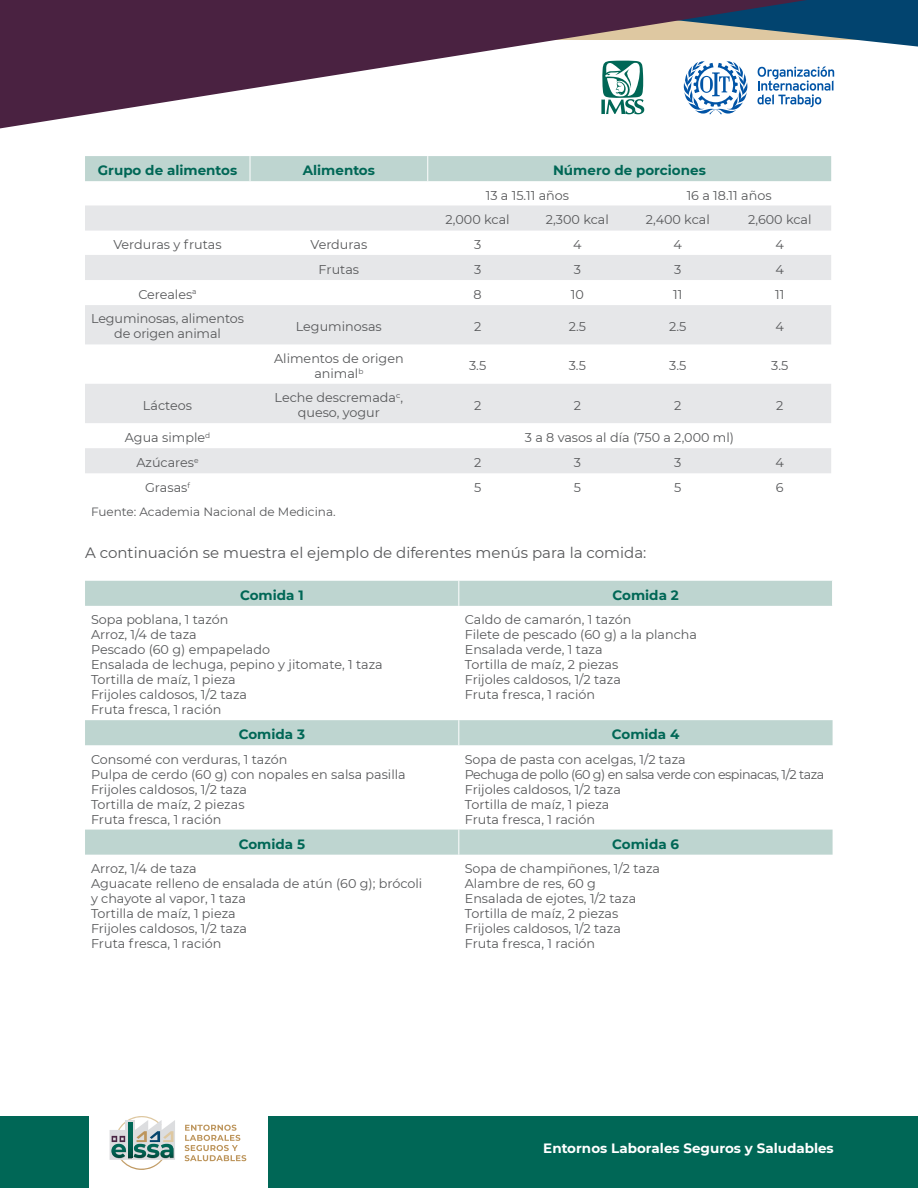
<style>
.page{position:relative;width:918px;height:1188px;background:#fff}
.page>*{position:absolute;margin:0;border:0;box-sizing:border-box;transform-origin:0 0}
.t1{font:15px "Montserrat";color:#57585a}
.t2{font:700 13.5px "Montserrat";color:#006756}
.t3{font:700 13.5px "Montserrat";color:#fff}
.t4{font:12.75px/15px "Montserrat";color:#57585a}
.t5{font:12px "Montserrat";color:#57585a}
</style>
<div class="page">
<div style="left:268px;top:1116px;width:650px;height:72px;background:#006756"></div>
<div style="left:0;top:1116px;width:88px;height:72px;background:#006756"></div>
<svg style="left:0;top:0;width:918px;height:129px"></svg>
<svg style="left:185px;top:1125px;width:61px;height:36px"></svg>
<svg style="left:110px;top:1116px;width:65px;height:54px"></svg>
<svg style="left:85px;top:206px;width:746px;height:267px;fill:#e6e7e9"></svg>
<div style="left:85px;top:156px;width:746px;height:25px;background:#bed5d0"></div>
<svg style="left:85px;top:581px;width:748px;height:274px"></svg>
<svg style="left:458px;top:581px;width:1px;height:25px"></svg>
<svg style="left:832px;top:581px;width:1px;height:25px"></svg>
<svg style="left:458px;top:830px;width:1px;height:25px"></svg>
<svg style="left:458px;top:720px;width:1px;height:25px"></svg>
<p class="t2" style="left:98px;top:161px;width:141px">Grupo de alimentos</p>
<p class="t2" style="left:303px;top:161px;width:74px">Alimentos</p>
<p class="t2" style="left:553px;top:161px;width:154px">Número de porciones</p>
<p class="t4" style="left:486px;top:187px;width:85px">13 a 15.11 años</p>
<p class="t4" style="left:687px;top:187px;width:86px">16 a 18.11 años</p>
<p class="t4" style="left:446px;top:212px;width:66px">2,000 kcal</p>
<p class="t4" style="left:546px;top:212px;width:65px">2,300 kcal</p>
<p class="t4" style="left:646px;top:212px;width:66px">2,400 kcal</p>
<p class="t4" style="left:748px;top:212px;width:65px">2,600 kcal</p>
<p class="t4" style="left:113px;top:236px;width:110px">Verduras y frutas</p>
<p class="t4" style="left:310px;top:236px;width:58px">Verduras</p>
<p class="t4" style="left:474px;top:236px;width:9px">3</p>
<p class="t4" style="left:573px;top:236px;width:10px">4</p>
<p class="t4" style="left:674px;top:236px;width:10px">4</p>
<p class="t4" style="left:776px;top:236px;width:10px">4</p>
<p class="t4" style="left:319px;top:261px;width:42px">Frutas</p>
<p class="t4" style="left:474px;top:261px;width:9px">3</p>
<p class="t4" style="left:574px;top:261px;width:9px">3</p>
<p class="t4" style="left:674px;top:261px;width:9px">3</p>
<p class="t4" style="left:776px;top:261px;width:10px">4</p>
<p class="t4" style="left:138px;top:286px;width:60px">Cereales<sup>a</sup></p>
<p class="t4" style="left:474px;top:286px;width:10px">8</p>
<p class="t4" style="left:571px;top:286px;width:15px">10</p>
<p class="t4" style="left:673px;top:286px;width:11px">11</p>
<p class="t4" style="left:775px;top:286px;width:11px">11</p>
<p class="t4" style="left:91px;top:311px;width:154px;text-align:center">Leguminosas, alimentos de origen animal</p>
<p class="t4" style="left:296px;top:318px;width:88px">Leguminosas</p>
<p class="t4" style="left:474px;top:318px;width:9px">2</p>
<p class="t4" style="left:569px;top:318px;width:19px">2.5</p>
<p class="t4" style="left:669px;top:318px;width:19px">2.5</p>
<p class="t4" style="left:776px;top:318px;width:10px">4</p>
<p class="t4" style="left:274px;top:350px;width:131px;text-align:center">Alimentos de origen animal<sup>b</sup></p>
<p class="t4" style="left:469px;top:358px;width:19px">3.5</p>
<p class="t4" style="left:569px;top:358px;width:19px">3.5</p>
<p class="t4" style="left:669px;top:358px;width:19px">3.5</p>
<p class="t4" style="left:771px;top:358px;width:19px">3.5</p>
<p class="t4" style="left:143px;top:397px;width:51px">Lácteos</p>
<p class="t4" style="left:275px;top:390px;width:130px;text-align:center">Leche descremada<sup>c</sup>, queso, yogur</p>
<p class="t4" style="left:474px;top:397px;width:9px">2</p>
<p class="t4" style="left:574px;top:397px;width:9px">2</p>
<p class="t4" style="left:674px;top:397px;width:9px">2</p>
<p class="t4" style="left:776px;top:397px;width:9px">2</p>
<p class="t4" style="left:125px;top:429px;width:87px">Agua simple<sup>d</sup></p>
<p class="t4" style="left:525px;top:429px;width:211px">3 a 8 vasos al día (750 a 2,000 ml)</p>
<p class="t4" style="left:136px;top:454px;width:64px">Azúcares<sup>e</sup></p>
<p class="t4" style="left:474px;top:454px;width:9px">2</p>
<p class="t4" style="left:574px;top:454px;width:9px">3</p>
<p class="t4" style="left:674px;top:454px;width:9px">3</p>
<p class="t4" style="left:776px;top:454px;width:10px">4</p>
<p class="t4" style="left:145px;top:480px;width:46px">Grasas<sup>f</sup></p>
<p class="t4" style="left:474px;top:480px;width:9px">5</p>
<p class="t4" style="left:574px;top:480px;width:9px">5</p>
<p class="t4" style="left:674px;top:480px;width:9px">5</p>
<p class="t4" style="left:776px;top:480px;width:9px">6</p>
<p class="t5" style="left:91px;top:503px;width:246px">Fuente: Academia Nacional de Medicina.</p>
<p class="t1" style="left:85px;top:542px;width:563px">A continuación se muestra el ejemplo de diferentes menús para la comida:</p>
<p class="t2" style="left:240px;top:585px;width:65px">Comida 1</p>
<p class="t2" style="left:613px;top:585px;width:68px">Comida 2</p>
<p class="t4" style="left:91px;top:612px;width:293px">Sopa poblana, 1 tazón<br>Arroz, 1/4 de taza<br>Pescado (60 g) empapelado<br>Ensalada de lechuga, pepino y jitomate, 1 taza<br>Tortilla de maíz, 1 pieza<br>Frijoles caldosos, 1/2 taza<br>Fruta fresca, 1 ración</p>
<p class="t4" style="left:465px;top:612px;width:234px">Caldo de camarón, 1 tazón<br>Filete de pescado (60 g) a la plancha<br>Ensalada verde, 1 taza<br>Tortilla de maíz, 2 piezas<br>Frijoles caldosos, 1/2 taza<br>Fruta fresca, 1 ración</p>
<p class="t2" style="left:239px;top:725px;width:68px">Comida 3</p>
<p class="t2" style="left:612px;top:725px;width:69px">Comida 4</p>
<p class="t4" style="left:91px;top:751px;width:316px">Consomé con verduras, 1 tazón<br>Pulpa de cerdo (60 g) con nopales en salsa pasilla<br>Frijoles caldosos, 1/2 taza<br>Tortilla de maíz, 2 piezas<br>Fruta fresca, 1 ración</p>
<p class="t4" style="left:465px;top:751px;width:361px">Sopa de pasta con acelgas, 1/2 taza<br>Pechuga de pollo (60 g) en salsa verde con espinacas, 1/2 taza Frijoles caldosos, 1/2 taza<br>Tortilla de maíz, 1 pieza<br>Fruta fresca, 1 ración</p>
<p class="t2" style="left:239px;top:834px;width:68px">Comida 5</p>
<p class="t2" style="left:612px;top:834px;width:68px">Comida 6</p>
<p class="t4" style="left:91px;top:861px;width:333px">Arroz, 1/4 de taza<br>Aguacate relleno de ensalada de atún (60 g); brócoli y chayote al vapor, 1 taza<br>Tortilla de maíz, 1 pieza<br>Frijoles caldosos, 1/2 taza<br>Fruta fresca, 1 ración</p>
<p class="t4" style="left:465px;top:860px;width:197px">Sopa de champiñones, 1/2 taza<br>Alambre de res, 60 g<br>Ensalada de ejotes, 1/2 taza<br>Tortilla de maíz, 2 piezas<br>Frijoles caldosos, 1/2 taza<br>Fruta fresca, 1 ración</p>
<p class="t3" style="left:543px;top:1138px;width:292px">Entornos Laborales Seguros y Saludables</p>
</div>
